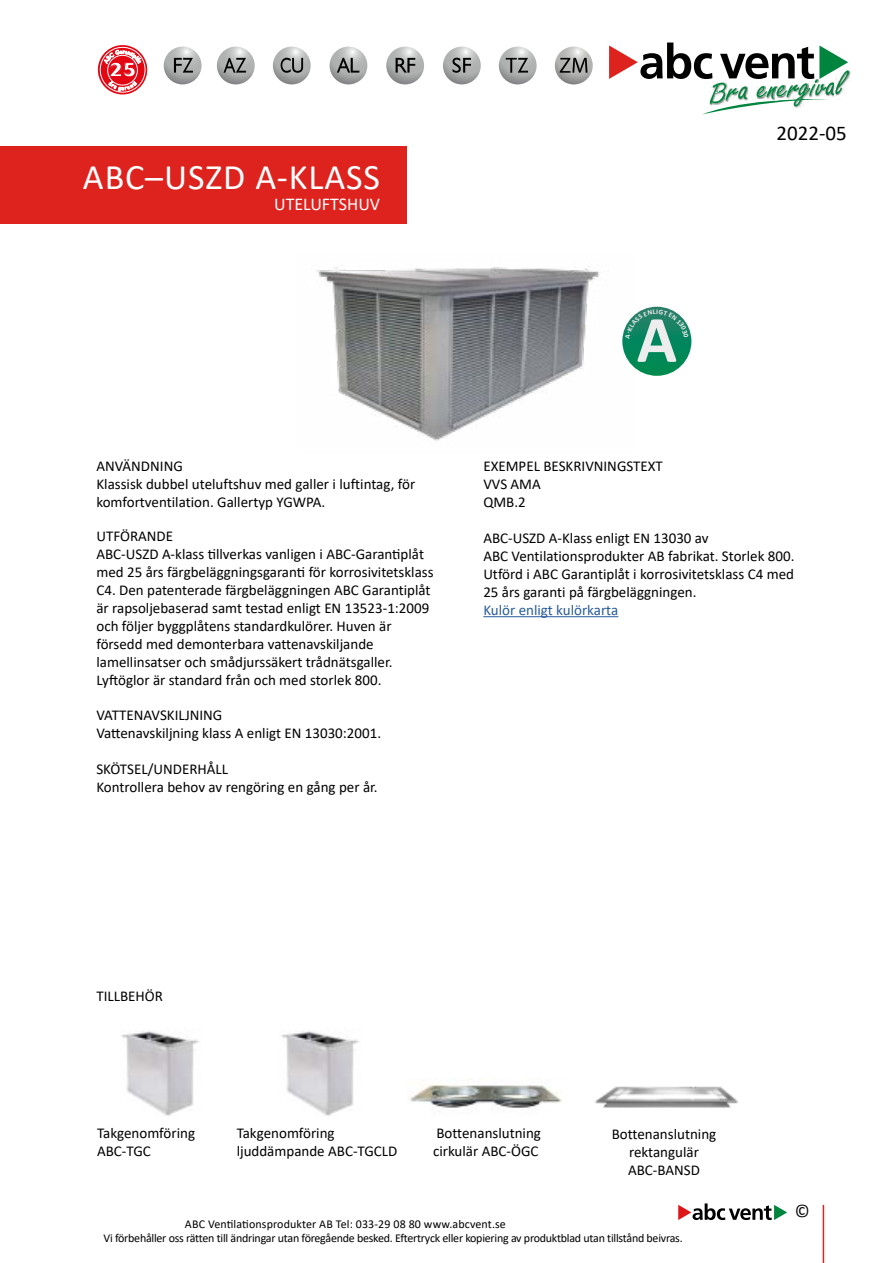
<style>
.page{position:relative;width:893px;height:1263px;background:#fff}
.page>*{position:absolute;margin:0;border:0;box-sizing:border-box;transform-origin:0 0}
.t1{font:700 66.6px "Calibri";color:#ededed}
.t2{font:36px "Calibri";letter-spacing:.025em;color:#fff}
.t3{font:21px "Calibri";color:#000}
.t4{font:800 19.5px "Cosmos";color:#fff}
.t5{font:18px "Calibri";color:#fff}
.t6{font:18px "Calibri";color:#000}
.t7{font:15px/18px "Calibri";color:#000}
.t8{font:15px "Calibri";color:#275b9b}
.t9{font:12px "Calibri";letter-spacing:-.02em;color:#000}
.t10{font:12px "Calibri";letter-spacing:.01em;color:#000}
</style>
<div class="page">
<hr style="left:823px;top:1205px;width:1px;height:58px;background:#de231f">
<svg style="left:678px;top:1203px;width:109px;height:17px"></svg>
<svg style="left:609px;top:43px;width:240px;height:71px"></svg>
<div style="left:0;top:146px;width:407px;height:78px;background:#de231f"></div>
<img style="left:121px;top:1031px;width:78px;height:85px">
<img style="left:281px;top:1031px;width:78px;height:85px">
<img style="left:409px;top:1079px;width:153px;height:33px">
<svg style="left:164px;top:47px;width:38px;height:37px"></svg>
<svg style="left:174px;top:58px;width:19px;height:15px"></svg>
<svg style="left:217px;top:47px;width:38px;height:37px"></svg>
<svg style="left:223px;top:58px;width:23px;height:15px"></svg>
<svg style="left:273px;top:47px;width:38px;height:37px"></svg>
<svg style="left:281px;top:58px;width:22px;height:15px"></svg>
<svg style="left:330px;top:47px;width:37px;height:37px"></svg>
<svg style="left:337px;top:58px;width:22px;height:15px"></svg>
<svg style="left:386px;top:47px;width:38px;height:37px"></svg>
<svg style="left:396px;top:58px;width:19px;height:15px"></svg>
<svg style="left:443px;top:47px;width:38px;height:37px"></svg>
<svg style="left:452px;top:58px;width:19px;height:15px"></svg>
<svg style="left:499px;top:47px;width:38px;height:37px"></svg>
<svg style="left:506px;top:58px;width:22px;height:15px"></svg>
<svg style="left:555px;top:47px;width:38px;height:37px"></svg>
<svg style="left:560px;top:58px;width:27px;height:15px"></svg>
<hr style="left:483px;top:616px;width:135px;height:1px;background:#275b9b">
<img style="left:316px;top:266px;width:309px;height:175px">
<img style="left:595px;top:1086px;width:143px;height:22px">
<div style="left:622px;top:307px;width:69px;height:69px;background:#00875a;border-radius:35px"></div>
<svg style="left:97px;top:45px;width:51px;height:50px"></svg>
<svg style="left:625px;top:309px;width:64px;height:24px"></svg>
<h3 class="t4" style="left:109px;top:58px;width:29px">25</h3>
<h2 class="t2" style="left:83px;top:152px;width:299px">ABC–USZD A-KLASS</h2>
<p class="t5" style="left:274px;top:192px;width:108px">UTELUFTSHUV</p>
<p class="t7" style="left:96px;top:456px;width:320px">ANVÄNDNING<br>Klassisk dubbel uteluftshuv med galler i luftintag, för komfortventilation. Gallertyp YGWPA.</p>
<p class="t7" style="left:96px;top:527px;width:339px">UTFÖRANDE<br>ABC-USZD A-klass tillverkas vanligen i ABC-Garantiplåt med 25 års färgbeläggningsgaranti för korrosivitetsklass C4. Den patenterade färgbeläggningen ABC Garantiplåt är rapsoljebaserad samt testad enligt EN 13523-1:2009 och följer byggplåtens standardkulörer. Huven är försedd med demonterbara vattenavskiljande lamellinsatser och smådjurssäkert trådnätsgaller.<br>Lyftöglor är standard från och med storlek 800.</p>
<p class="t7" style="left:96px;top:705px;width:286px">VATTENAVSKILJNING<br>Vattenavskiljning klass A enligt EN 13030:2001.</p>
<p class="t7" style="left:96px;top:759px;width:283px">SKÖTSEL/UNDERHÅLL<br>Kontrollera behov av rengöring en gång per år.</p>
<h1 class="t1" style="left:637px;top:292px;width:42px">A</h1>
<h3 class="t3" style="left:776px;top:118px;width:72px">2022-05</h3>
<p class="t7" style="left:483px;top:457px;width:181px">EXEMPEL BESKRIVNINGSTEXT<br>VVS AMA<br>QMB.2</p>
<p class="t7" style="left:483px;top:529px;width:313px">ABC-USZD A-Klass enligt EN 13030 av<br>ABC Ventilationsprodukter AB fabrikat. Storlek 800.<br>Utförd i ABC Garantiplåt i korrosivitetsklass C4 med 25 års garanti på färgbeläggningen.</p>
<p class="t8" style="left:483px;top:600px;width:136px">Kulör enligt kulörkarta</p>
<p class="t7" style="left:96px;top:987px;width:68px">TILLBEHÖR</p>
<p class="t7" style="left:97px;top:1124px;width:100px">Takgenomföring<br>ABC-TGC</p>
<p class="t7" style="left:237px;top:1124px;width:162px">Takgenomföring ljuddämpande ABC-TGCLD</p>
<p class="t7" style="left:433px;top:1123px;width:109px">Bottenanslutning cirkulär ABC-ÖGC</p>
<p class="t10" style="left:185px;top:1215px;width:322px">ABC Ventilationsprodukter AB Tel: 033-29 08 80 www.abcvent.se</p>
<p class="t7" style="left:612px;top:1124px;width:106px;text-align:center">Bottenanslutning rektangulär<br>ABC-BANSD</p>
<p class="t9" style="left:103px;top:1229px;width:581px">Vi förbehåller oss rätten till ändringar utan föregående besked. Eftertryck eller kopiering av produktblad utan tillstånd beivras.</p>
<p class="t6" style="left:795px;top:1198px;width:17px">©</p>
</div>
